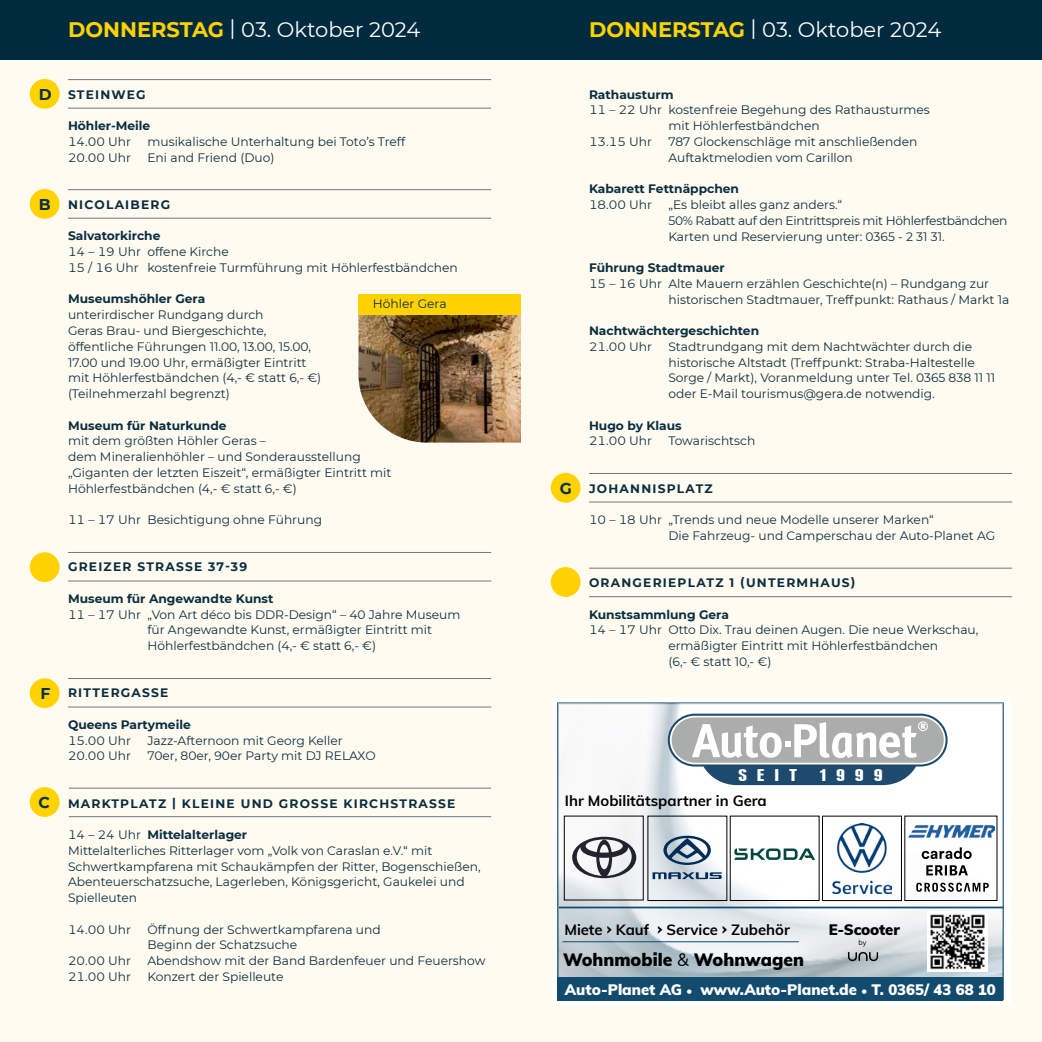
<style>
.page{position:relative;width:1042px;height:1042px;background:#fffbf0}
.page>*{position:absolute;margin:0;border:0;box-sizing:border-box;transform-origin:0 0}
.t1{font:21px "Montserrat";color:#fff}
.t2{font:900 17.5px "Muli";color:#000}
.t3{font:700 16.97px "Franchise";letter-spacing:.35em;color:#fff;scale:1.54 1}
.t4{font:700 15.58px "Montserrat";color:#093047}
.t5{font:700 14.88px "Muli";color:#000}
.t6{font:900 14.88px "Muli";color:#fff}
.t7{font:900 14.88px "Muli";letter-spacing:-.01em;color:#000}
.t8{font:12.25px/15.8px "Montserrat";color:#0a2e40}
.t9{font:700 12.25px "Montserrat";color:#0a2e40}
.t10{font:700 12.25px "Montserrat";letter-spacing:.1em;color:#0a2e40}
.t11{font:12.25px/15.8px "Montserrat";letter-spacing:-.02em;color:#0a2e40}
.t12{font:7.17px "Muli";color:#000}
.s1{font-weight:700;color:#ffd200}
.s2{font-weight:700}
.s3{font-family:"SKODA Next"}
.s4{font-weight:400}
.s5{font-weight:400;font-size:12.25px}
</style>
<div class="page">
<div style="left:0;top:0;width:1042px;height:60px;background:#002b3f"></div>
<hr style="left:68px;top:189px;width:423px;height:1px;background:#717685">
<hr style="left:68px;top:218px;width:423px;height:1px;background:#717685">
<hr style="left:69px;top:788px;width:422px;height:1px;background:#717685">
<hr style="left:69px;top:816px;width:422px;height:1px;background:#717685">
<div style="left:30px;top:189px;width:30px;height:30px;background:#ffd200;border-radius:50%"></div>
<div style="left:30px;top:787px;width:30px;height:30px;background:#ffd200;border-radius:50%"></div>
<hr style="left:68px;top:678px;width:423px;height:1px;background:#717685">
<hr style="left:68px;top:707px;width:423px;height:1px;background:#717685">
<hr style="left:68px;top:552px;width:423px;height:1px;background:#717685">
<hr style="left:68px;top:581px;width:423px;height:1px;background:#717685">
<div style="left:30px;top:678px;width:30px;height:30px;background:#ffd200;border-radius:50%"></div>
<hr style="left:68px;top:79px;width:423px;height:1px;background:#717685">
<hr style="left:68px;top:108px;width:423px;height:1px;background:#717685">
<div style="left:30px;top:79px;width:30px;height:30px;background:#ffd200;border-radius:50%"></div>
<hr style="left:589px;top:473px;width:423px;height:1px;background:#717685">
<hr style="left:589px;top:502px;width:423px;height:1px;background:#717685">
<hr style="left:589px;top:568px;width:423px;height:1px;background:#717685">
<hr style="left:589px;top:596px;width:423px;height:1px;background:#717685">
<div style="left:551px;top:473px;width:29px;height:30px;background:#ffd200;border-radius:50%"></div>
<div style="left:551px;top:567px;width:29px;height:30px;background:#ffd200;border-radius:50%"></div>
<img style="left:358px;top:315px;width:163px;height:127px">
<div style="left:358px;top:294px;width:163px;height:21px;background:#ffd200"></div>
<svg style="left:552px;top:698px;width:459px;height:306px;fill:#fff"></svg>
<img style="left:558px;top:703px;width:444px;height:274px">
<div style="left:822px;top:816px;width:79px;height:85px;border:1px solid #000"></div>
<svg style="left:668px;top:713px;width:279px;height:72px"></svg>
<div style="left:557px;top:977px;width:446px;height:23px;background:#134b6e"></div>
<hr style="left:559px;top:906px;width:444px;height:2px;background:#134b6e">
<img style="left:833px;top:823px;width:59px;height:70px">
<hr style="left:562px;top:941px;width:237px;height:1px;background:#134b6e">
<img style="left:566px;top:818px;width:75px;height:80px">
<svg style="left:572px;top:837px;width:64px;height:41px"></svg>
<svg style="left:652px;top:872px;width:70px;height:7px"></svg>
<svg style="left:663px;top:836px;width:48px;height:29px"></svg>
<img style="left:906px;top:821px;width:89px;height:20px">
<svg style="left:926px;top:865px;width:42px;height:10px"></svg>
<svg style="left:921px;top:847px;width:50px;height:12px"></svg>
<div style="left:732px;top:818px;width:85px;height:80px;background:#fff"></div>
<svg style="left:734px;top:848px;width:81px;height:12px"></svg>
<img style="left:927px;top:912px;width:60px;height:59px">
<svg style="left:848px;top:952px;width:30px;height:9px"></svg>
<svg style="left:916px;top:882px;width:73px;height:10px"></svg>
<div style="left:30px;top:552px;width:30px;height:30px;background:#ffd200;border-radius:50%"></div>
<h1 class="t1" style="left:68px;top:15px;width:354px"><span class="s1">DONNERSTAG</span> | 03. Oktober 2024</h1>
<h1 class="t1" style="left:589px;top:15px;width:354px"><span class="s1">DONNERSTAG</span> | 03. Oktober 2024</h1>
<p class="t4" style="left:39px;top:83px;width:14px">D</p>
<p class="t4" style="left:39px;top:193px;width:13px">B</p>
<p class="t4" style="left:41px;top:683px;width:11px">F</p>
<p class="t4" style="left:39px;top:791px;width:13px">C</p>
<p class="t10" style="left:68px;top:85px;width:79px">STEINWEG</p>
<p class="t9" style="left:68px;top:117px;width:84px">Höhler-Meile</p>
<p class="t8" style="left:68px;top:133px;width:65px">14.00 Uhr</p>
<p class="t8" style="left:147px;top:133px;width:259px">musikalische Unterhaltung bei Toto’s Treff</p>
<p class="t8" style="left:68px;top:149px;width:65px">20.00 Uhr</p>
<p class="t8" style="left:147px;top:149px;width:129px">Eni and Friend (Duo)</p>
<p class="t10" style="left:68px;top:196px;width:104px">NICOLAIBERG</p>
<p class="t9" style="left:68px;top:227px;width:94px">Salvatorkirche</p>
<p class="t8" style="left:68px;top:244px;width:391px">14 – 19 Uhr offene Kirche<br>15 / 16 Uhr kostenfreie Turmführung mit Höhlerfestbändchen</p>
<p class="t9" style="left:68px;top:290px;width:139px">Museumshöhler Gera</p>
<p class="t8" style="left:68px;top:307px;width:255px">unterirdischer Rundgang durch<br>Geras Brau- und Biergeschichte, öffentliche Führungen 11.00, 13.00, 15.00, 17.00 und 19.00 Uhr, ermäßigter Eintritt mit Höhlerfestbändchen (4,- € statt 6,- €) (Teilnehmerzahl begrenzt)</p>
<p class="t9" style="left:68px;top:416px;width:160px">Museum für Naturkunde</p>
<p class="t8" style="left:68px;top:433px;width:325px">mit dem größten Höhler Geras –<br>dem Mineralienhöhler – und Sonderausstellung „Giganten der letzten Eiszeit“, ermäßigter Eintritt mit Höhlerfestbändchen (4,- € statt 6,- €)</p>
<p class="t8" style="left:68px;top:511px;width:256px">11 – 17 Uhr Besichtigung ohne Führung</p>
<p class="t10" style="left:68px;top:558px;width:181px">GREIZER STRASSE 37-39</p>
<p class="t9" style="left:68px;top:590px;width:207px">Museum für Angewandte Kunst</p>
<p class="t8" style="left:147px;top:606px;width:314px;text-indent:-79px">11 – 17 Uhr „Von Art déco bis DDR-Design“ – 40 Jahre Museum für Angewandte Kunst, ermäßigter Eintritt mit<br>Höhlerfestbändchen (4,- € statt 6,- €)</p>
<p class="t10" style="left:68px;top:684px;width:102px">RITTERGASSE</p>
<p class="t9" style="left:68px;top:716px;width:124px">Queens Partymeile</p>
<p class="t8" style="left:68px;top:732px;width:65px">15.00 Uhr</p>
<p class="t8" style="left:147px;top:732px;width:197px">Jazz-Afternoon mit Georg Keller</p>
<p class="t8" style="left:68px;top:748px;width:65px">20.00 Uhr</p>
<p class="t8" style="left:147px;top:748px;width:230px">70er, 80er, 90er Party mit DJ RELAXO</p>
<p class="t10" style="left:68px;top:794px;width:389px">MARKTPLATZ | KLEINE UND GROSSE KIRCHSTRASSE</p>
<p class="t8" style="left:68px;top:826px;width:414px">14 – 24 Uhr <span class="s2">Mittelalterlager<br></span>Mittelalterliches Ritterlager vom „Volk von Caraslan e.V.“ mit Schwertkampfarena mit Schaukämpfen der Ritter, Bogenschießen, Abenteuerschatzsuche, Lagerleben, Königsgericht, Gaukelei und Spielleuten</p>
<p class="t8" style="left:68px;top:921px;width:65px">14.00 Uhr</p>
<p class="t8" style="left:147px;top:921px;width:235px">Öffnung der Schwertkampfarena und<br>Beginn der Schatzsuche</p>
<p class="t8" style="left:68px;top:952px;width:65px">20.00 Uhr</p>
<p class="t8" style="left:147px;top:952px;width:339px">Abendshow mit der Band Bardenfeuer und Feuershow</p>
<p class="t8" style="left:68px;top:968px;width:65px">21.00 Uhr</p>
<p class="t8" style="left:147px;top:968px;width:137px">Konzert der Spielleute</p>
<p class="t8" style="left:373px;top:295px;width:75px">Höhler Gera</p>
<p class="t4" style="left:560px;top:477px;width:14px">G</p>
<p class="t9" style="left:589px;top:85px;width:86px">Rathausturm</p>
<p class="t8" style="left:589px;top:102px;width:342px">11 – 22 Uhr kostenfreie Begehung des Rathausturmes</p>
<p class="t8" style="left:668px;top:118px;width:153px">mit Höhlerfestbändchen</p>
<p class="t8" style="left:589px;top:133px;width:65px">13.15 Uhr</p>
<p class="t8" style="left:668px;top:133px;width:250px">787 Glockenschläge mit anschließenden<br>Auftaktmelodien vom Carillon</p>
<p class="t9" style="left:589px;top:180px;width:152px">Kabarett Fettnäppchen</p>
<p class="t8" style="left:589px;top:196px;width:65px">18.00 Uhr</p>
<p class="t11" style="left:668px;top:196px;width:341px">„Es bleibt alles ganz anders.“<br>50% Rabatt auf den Eintrittspreis mit Höhlerfestbändchen<br>Karten und Reservierung unter: 0365 - 2 31 31.</p>
<p class="t9" style="left:589px;top:259px;width:137px">Führung Stadtmauer</p>
<p class="t8" style="left:668px;top:275px;width:342px;text-indent:-79px">15 – 16 Uhr Alte Mauern erzählen Geschichte(n) – Rundgang zur historischen Stadtmauer, Treffpunkt: Rathaus / Markt 1a</p>
<p class="t9" style="left:589px;top:322px;width:172px">Nachtwächtergeschichten</p>
<p class="t8" style="left:589px;top:338px;width:65px">21.00 Uhr</p>
<p class="t8" style="left:668px;top:338px;width:328px">Stadtrundgang mit dem Nachtwächter durch die historische Altstadt (Treffpunkt: Straba-Haltestelle Sorge / Markt), Voranmeldung unter Tel. 0365 838 11 11 oder E-Mail tourismus@gera.de notwendig.</p>
<p class="t9" style="left:589px;top:416px;width:94px">Hugo by Klaus</p>
<p class="t8" style="left:589px;top:433px;width:65px">21.00 Uhr</p>
<p class="t8" style="left:668px;top:433px;width:88px">Towarischtsch</p>
<p class="t10" style="left:589px;top:479px;width:125px">JOHANNISPLATZ</p>
<p class="t8" style="left:668px;top:511px;width:328px;text-indent:-79px">10 – 18 Uhr „Trends und neue Modelle unserer Marken“<br>Die Fahrzeug- und Camperschau der Auto-Planet AG</p>
<p class="t10" style="left:589px;top:574px;width:268px">ORANGERIEPLATZ 1 (UNTERMHAUS)</p>
<p class="t9" style="left:589px;top:605px;width:141px">Kunstsammlung Gera</p>
<p class="t8" style="left:668px;top:622px;width:311px;text-indent:-79px">14 – 17 Uhr Otto Dix. Trau deinen Augen. Die neue Werkschau, ermäßigter Eintritt mit Höhlerfestbändchen<br>(6,- € statt 10,- €)</p>
<h3 class="t3" style="left:738px;top:767px;width:40px">SEIT</h3>
<h3 class="t3" style="left:819px;top:767px;width:43px">1999</h3>
<p class="t5" style="left:565px;top:790px;width:203px">Ihr Mobilitätspartner in Gera</p>
<p class="t5" style="left:564px;top:918px;width:227px">Miete <span class="s3">•</span> Kauf <span class="s3">•</span> Service <span class="s3">•</span> Zubehör</p>
<h2 class="t2" style="left:563px;top:947px;width:242px">Wohnmobile <span class="s4">&amp;</span> Wohnwagen</h2>
<p class="t7" style="left:829px;top:918px;width:72px">E-Scooter</p>
<p class="t12" style="left:858px;top:937px;width:10px">by</p>
<p class="t6" style="left:565px;top:978px;width:432px">Auto-Planet AG <span class="s5">•</span> www.Auto-Planet.de <span class="s5">•</span> T. 0365/ 43 68 10</p>
</div>
